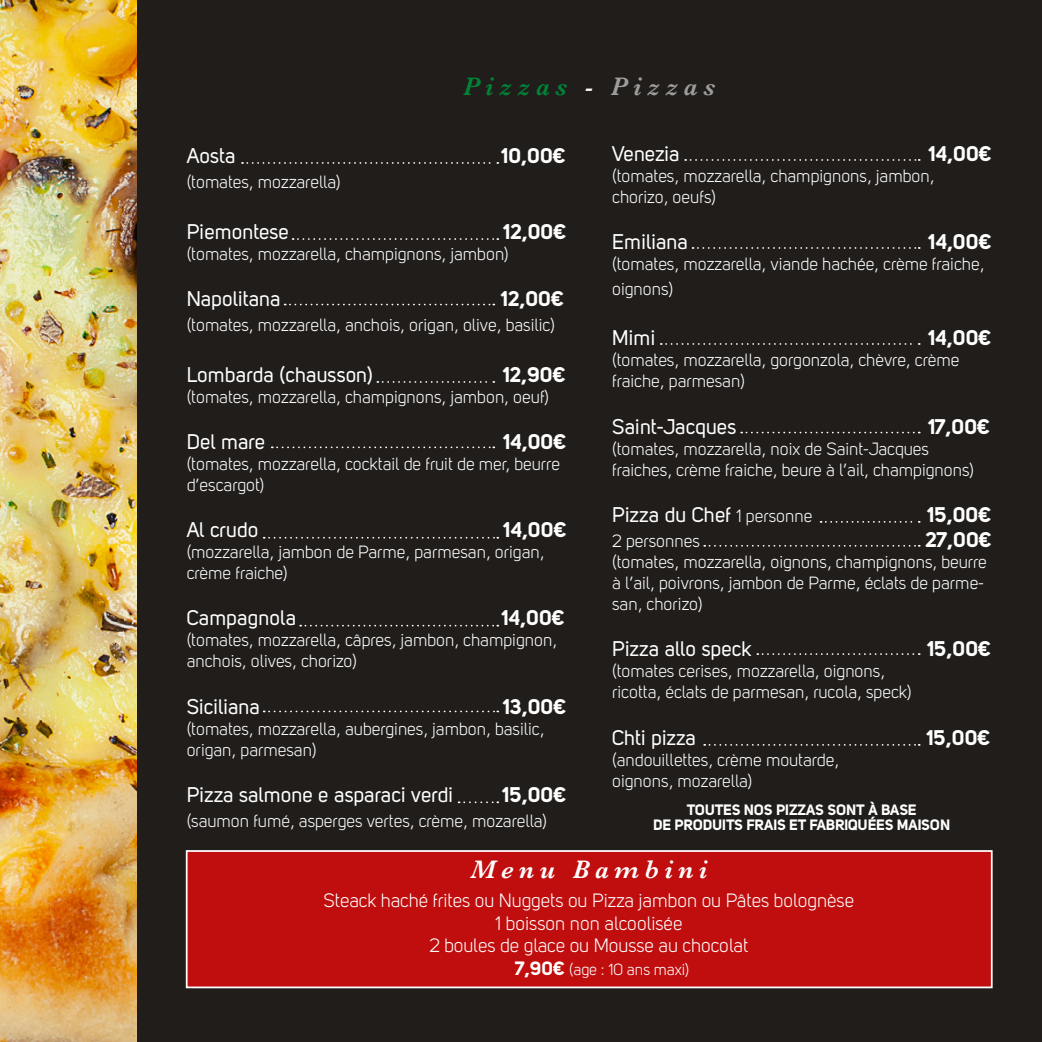
<style>
.page{position:relative;width:1042px;height:1042px;background:#fff}
.page>*{position:absolute;margin:0;border:0;box-sizing:border-box;transform-origin:0 0}
.t1{font:italic 600 26.25px "Baskerville";letter-spacing:.21em;color:#008237}
.t2{font:italic 600 26.25px "Baskerville";letter-spacing:.21em;color:#fff}
.t3{font:21px "Uni Sans Regular";color:#fff}
.t4{font:21px "Uni Sans Bold";color:#fff}
.t5{font:19.07px/22.9px "Uni Sans Book";color:#fff;text-align:center}
.t6{font:17.5px/21px "Uni Sans Book";color:#fff}
.t7{font:15.92px "Uni Sans Book";color:#fff}
.t8{font:14.88px/15.8px "Uni Sans Bold";color:#fff;text-align:center}
.s1{color:#fff}
.s2{color:#9d9d9c}
.s3{font-family:"Uni Sans Book";font-size:17.5px}
.s4{font-family:"Uni Sans Bold";font-size:19.07px}
</style>
<div class="page">
<div style="left:20px;top:0;width:1022px;height:1042px;background:#201d1b"></div>
<img style="left:0;top:0;width:136px;height:1042px">
<div style="left:186px;top:850px;width:806px;height:138px;background:#c00d0e;border:2px solid #fff"></div>
<svg style="left:242px;top:162px;width:256px;height:2px"></svg>
<svg style="left:293px;top:238px;width:205px;height:2px"></svg>
<svg style="left:285px;top:304px;width:209px;height:1px"></svg>
<svg style="left:377px;top:381px;width:117px;height:2px"></svg>
<svg style="left:272px;top:446px;width:222px;height:2px"></svg>
<svg style="left:264px;top:537px;width:234px;height:1px"></svg>
<svg style="left:300px;top:625px;width:198px;height:1px"></svg>
<svg style="left:264px;top:710px;width:234px;height:2px"></svg>
<svg style="left:685px;top:159px;width:235px;height:2px"></svg>
<svg style="left:692px;top:247px;width:228px;height:2px"></svg>
<svg style="left:661px;top:343px;width:259px;height:2px"></svg>
<svg style="left:741px;top:432px;width:179px;height:1px"></svg>
<svg style="left:820px;top:521px;width:100px;height:2px"></svg>
<svg style="left:757px;top:653px;width:163px;height:2px"></svg>
<svg style="left:458px;top:801px;width:40px;height:2px"></svg>
<svg style="left:704px;top:744px;width:216px;height:2px"></svg>
<svg style="left:704px;top:545px;width:216px;height:2px"></svg>
<h1 class="t1" style="left:463px;top:68px;width:254px">Pizzas <span class="s1">-</span> <span class="s2">Pizzas</span></h1>
<p class="t3" style="left:612px;top:141px;width:69px">Venezia</p>
<p class="t4" style="left:929px;top:140px;width:64px">14,00€</p>
<p class="t6" style="left:612px;top:165px;width:324px">(tomates, mozzarella, champignons, jambon, chorizo, oeufs)</p>
<p class="t3" style="left:612px;top:229px;width:77px">Emiliana</p>
<p class="t4" style="left:929px;top:228px;width:64px">14,00€</p>
<p class="t6" style="left:612px;top:251px;width:374px;line-height:25.2px">(tomates, mozzarella, viande hachée, crème fraiche, oignons)</p>
<p class="t3" style="left:612px;top:326px;width:45px">Mimi</p>
<p class="t4" style="left:929px;top:325px;width:64px">14,00€</p>
<p class="t6" style="left:612px;top:350px;width:349px">(tomates, mozzarella, gorgonzola, chèvre, crème fraiche, parmesan)</p>
<p class="t3" style="left:612px;top:414px;width:126px">Saint-Jacques</p>
<p class="t4" style="left:928px;top:413px;width:63px">17,00€</p>
<p class="t6" style="left:612px;top:438px;width:363px">(tomates, mozzarella, noix de Saint-Jacques fraiches, crème fraiche, beure à l’ail, champignons)</p>
<p class="t3" style="left:612px;top:502px;width:202px">Pizza du Chef <span class="s3">1 personne</span></p>
<p class="t4" style="left:928px;top:501px;width:65px">15,00€</p>
<p class="t6" style="left:612px;top:530px;width:89px">2 personnes</p>
<p class="t4" style="left:926px;top:526px;width:67px">27,00€</p>
<p class="t6" style="left:612px;top:551px;width:376px">(tomates, mozzarella, oignons, champignons, beurre à l’ail, poivrons, jambon de Parme, éclats de parme&shy;san, chorizo)</p>
<p class="t3" style="left:612px;top:637px;width:141px">Pizza allo speck</p>
<p class="t4" style="left:927px;top:636px;width:65px">15,00€</p>
<p class="t6" style="left:612px;top:661px;width:301px">(tomates cerises, mozzarella, oignons, ricotta, éclats de parmesan, rucola, speck)</p>
<p class="t3" style="left:612px;top:725px;width:86px">Chti pizza</p>
<p class="t4" style="left:927px;top:724px;width:65px">15,00€</p>
<p class="t6" style="left:612px;top:749px;width:228px">(andouillettes, crème moutarde, oignons, mozarella)</p>
<p class="t8" style="left:653px;top:801px;width:299px">TOUTES NOS PIZZAS SONT À BASE<br>DE PRODUITS FRAIS ET FABRIQUÉES MAISON</p>
<h1 class="t2" style="left:471px;top:851px;width:238px">Menu Bambini</h1>
<p class="t5" style="left:323px;top:888px;width:532px">Steack haché frites ou Nuggets ou Pizza jambon ou Pâtes bolognèse<br>1 boisson non alcoolisée<br>2 boules de glace ou Mousse au chocolat</p>
<p class="t7" style="left:515px;top:960px;width:175px"><span class="s4">7,90€</span> (age : 10 ans maxi)</p>
<p class="t3" style="left:187px;top:144px;width:51px">Aosta</p>
<p class="t4" style="left:502px;top:143px;width:65px">10,00€</p>
<p class="t6" style="left:187px;top:172px;width:155px">(tomates, mozzarella)</p>
<p class="t3" style="left:187px;top:219px;width:104px">Piemontese</p>
<p class="t4" style="left:504px;top:218px;width:64px">12,00€</p>
<p class="t6" style="left:187px;top:243px;width:324px">(tomates, mozzarella, champignons, jambon)</p>
<p class="t3" style="left:187px;top:286px;width:95px">Napolitana</p>
<p class="t4" style="left:501px;top:286px;width:64px">12,00€</p>
<p class="t6" style="left:187px;top:315px;width:370px">(tomates, mozzarella, anchois, origan, olive, basilic)</p>
<p class="t3" style="left:187px;top:362px;width:188px">Lombarda (chausson)</p>
<p class="t4" style="left:503px;top:361px;width:64px">12,90€</p>
<p class="t6" style="left:187px;top:386px;width:364px">(tomates, mozzarella, champignons, jambon, oeuf)</p>
<p class="t3" style="left:187px;top:429px;width:80px">Del mare</p>
<p class="t4" style="left:504px;top:428px;width:64px">14,00€</p>
<p class="t6" style="left:187px;top:453px;width:375px">(tomates, mozzarella, cocktail de fruit de mer, beurre d’escargot)</p>
<p class="t3" style="left:187px;top:517px;width:73px">Al crudo</p>
<p class="t4" style="left:504px;top:517px;width:64px">14,00€</p>
<p class="t6" style="left:187px;top:541px;width:359px">(mozzarella, jambon de Parme, parmesan, origan, crème fraiche)</p>
<p class="t3" style="left:187px;top:606px;width:111px">Campagnola</p>
<p class="t4" style="left:502px;top:605px;width:64px">14,00€</p>
<p class="t6" style="left:187px;top:630px;width:372px">(tomates, mozzarella, câpres, jambon, champignon, anchois, olives, chorizo)</p>
<p class="t3" style="left:187px;top:694px;width:75px">Siciliana</p>
<p class="t4" style="left:503px;top:693px;width:64px">13,00€</p>
<p class="t6" style="left:187px;top:718px;width:359px">(tomates, mozzarella, aubergines, jambon, basilic, origan, parmesan)</p>
<p class="t3" style="left:187px;top:782px;width:268px">Pizza salmone e asparaci verdi</p>
<p class="t4" style="left:503px;top:781px;width:65px">15,00€</p>
<p class="t6" style="left:187px;top:810px;width:362px">(saumon fumé, asperges vertes, crème, mozarella)</p>
</div>
